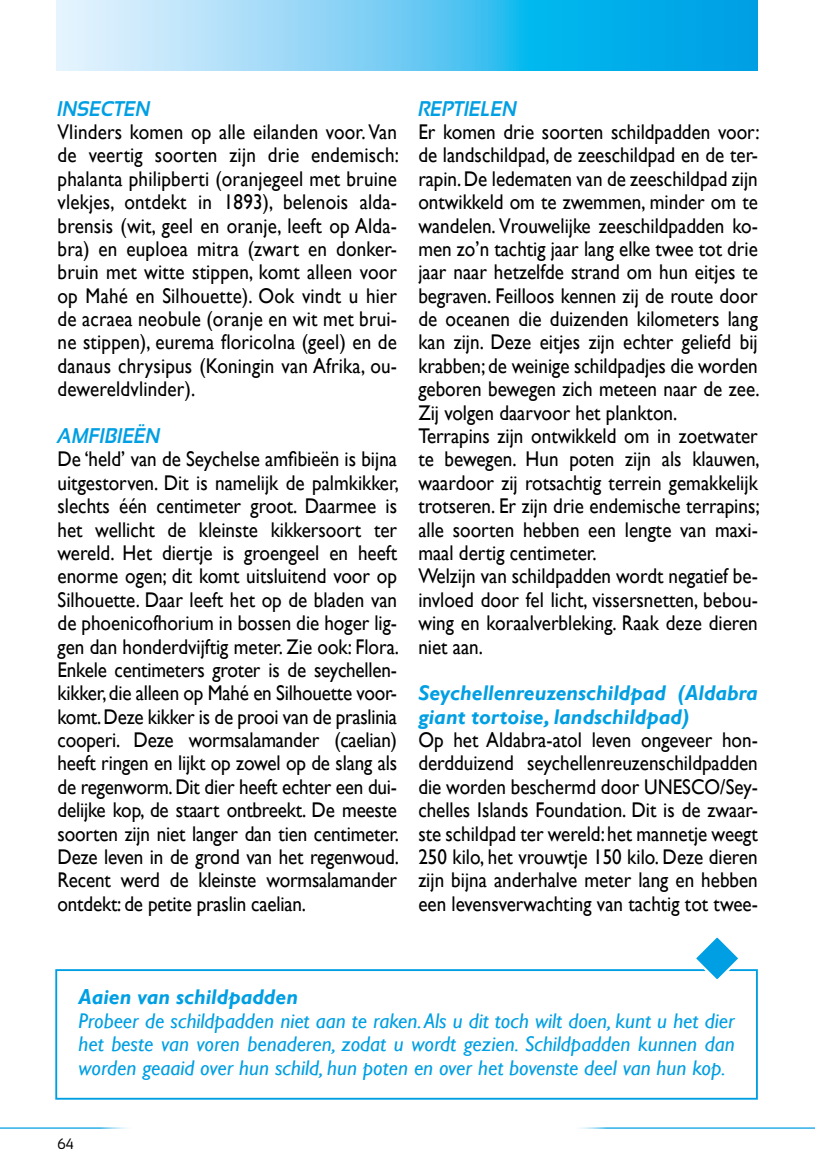
<style>
.page{position:relative;width:815px;height:1170px;background:#fff}
.page>*{position:absolute;margin:0;border:0;box-sizing:border-box;transform-origin:0 0}
.t1{font:21.25px/23.2px "Gill Sans";color:#000;text-align:justify;scale:.9 1}
.t2{font:italic 21.25px/23.5px "Gill Sans";color:#009fe3;text-align:justify}
.t3{font:italic 700 21.25px/23.5px "Gill Sans";color:#009fe3}
.t4{font:italic 700 21.25px "Sansation";color:#009fe3;scale:.9 1}
.t5{font:15px "Sansation";color:#000;scale:.9 1}
</style>
<div class="page">
<svg style="left:57px;top:0;width:701px;height:71px;background:#62c9f2"></svg>
<div style="left:55px;top:969px;width:703px;height:130px;border:2px solid #009fe3"></div>
<svg style="left:691px;top:937px;width:52px;height:42px"></svg>
<hr style="left:0;top:1127px;width:136px;height:1px;background:#009fe3">
<hr style="left:570px;top:1127px;width:245px;height:1px;background:#009fe3">
<p class="t4" style="left:58px;top:96px;width:105px">INSECTEN</p>
<p class="t1" style="left:58px;top:120px;width:381px">Vlinders komen op alle eilanden voor. Van de veertig soorten zijn drie endemisch: phalanta philipberti (oranjegeel met bruine vlekjes, ontdekt in 1893), belenois alda&shy;brensis (wit, geel en oranje, leeft op Alda&shy;bra) en euploea mitra (zwart en donker&shy;bruin met witte stippen, komt alleen voor op Mahé en Silhouette). Ook vindt u hier de acraea neobule (oranje en wit met brui&shy;ne stippen), eurema floricolna (geel) en de danaus chrysipus (Koningin van Afrika, ou&shy;dewereldvlinder).</p>
<p class="t4" style="left:58px;top:424px;width:116px">AMFIBIEËN</p>
<p class="t1" style="left:58px;top:448px;width:381px">De ‘held’ van de Seychelse amfibieën is bijna uitgestorven. Dit is namelijk de palmkikker, slechts één centimeter groot. Daarmee is het wellicht de kleinste kikkersoort ter wereld. Het diertje is groengeel en heeft enorme ogen; dit komt uitsluitend voor op Silhouette. Daar leeft het op de bladen van de phoenicofhorium in bossen die hoger lig&shy;gen dan honderdvijftig meter. Zie ook: Flora.<br>Enkele centimeters groter is de seychellen&shy;kikker, die alleen op Mahé en Silhouette voor&shy;komt. Deze kikker is de prooi van de praslinia cooperi. Deze wormsalamander (caelian) heeft ringen en lijkt op zowel op de slang als de regenworm. Dit dier heeft echter een dui&shy;delijke kop, de staart ontbreekt. De meeste soorten zijn niet langer dan tien centimeter.<br>Deze leven in de grond van het regenwoud.<br>Recent werd de kleinste wormsalamander ontdekt: de petite praslin caelian.</p>
<p class="t4" style="left:418px;top:96px;width:111px">REPTIELEN</p>
<p class="t1" style="left:418px;top:120px;width:381px;text-align:left">Er komen drie soorten schildpadden voor: de landschildpad, de zeeschildpad en de ter&shy;rapin. De ledematen van de zeeschildpad zijn ontwikkeld om te zwemmen, minder om te wandelen. Vrouwelijke zeeschildpadden ko&shy;men zo’n tachtig jaar lang elke twee tot drie jaar naar hetzelfde strand om hun eitjes te begraven. Feilloos kennen zij de route door de oceanen die duizenden kilometers lang kan zijn. Deze eitjes zijn echter geliefd bij krabben; de weinige schildpadjes die worden geboren bewegen zich meteen naar de zee.<br>Zij volgen daarvoor het plankton.<br>Terrapins zijn ontwikkeld om in zoetwater te bewegen. Hun poten zijn als klauwen, waardoor zij rotsachtig terrein gemakkelijk trotseren. Er zijn drie endemische terrapins; alle soorten hebben een lengte van maxi&shy;maal dertig centimeter.<br>Welzijn van schildpadden wordt negatief be&shy;ïnvloed door fel licht, vissersnetten, bebou&shy;wing en koraalverbleking. Raak deze dieren niet aan.</p>
<p class="t3" style="left:418px;top:682px;width:341px">Seychellenreuzenschildpad (Aldabra giant tortoise, landschildpad)</p>
<p class="t1" style="left:418px;top:728px;width:379px">Op het Aldabra-atol leven ongeveer hon&shy;derdduizend seychellenreuzenschildpadden die worden beschermd door UNESCO/Sey&shy;chelles Islands Foundation. Dit is de zwaar&shy;ste schildpad ter wereld: het mannetje weegt 250 kilo, het vrouwtje 150 kilo. Deze dieren zijn bijna anderhalve meter lang en hebben een levensverwachting van tachtig tot twee-</p>
<p class="t3" style="left:78px;top:985px;width:221px">Aaien van schildpadden</p>
<p class="t2" style="left:78px;top:1009px;width:658px">Probeer de schildpadden niet aan te raken. Als u dit toch wilt doen, kunt u het dier het beste van voren benaderen, zodat u wordt gezien. Schildpadden kunnen dan worden geaaid over hun schild, hun poten en over het bovenste deel van hun kop.</p>
<p class="t5" style="left:58px;top:1134px;width:20px">64</p>
</div>
